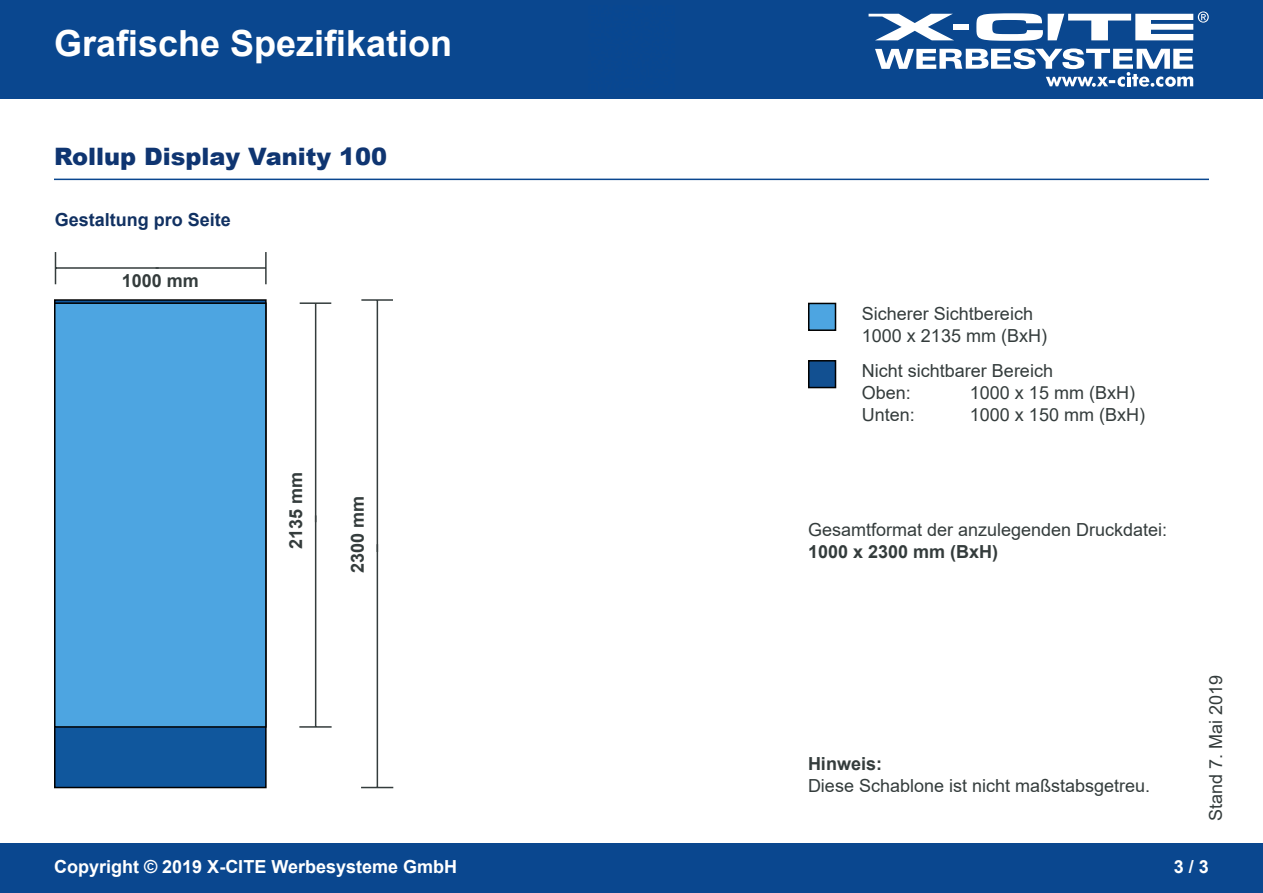
<style>
.page{position:relative;width:1263px;height:893px;background:#fff}
.page>*{position:absolute;margin:0;border:0;box-sizing:border-box;transform-origin:0 0}
.t1{font:700 36px "Arial";color:#fff}
.t2{font:900 24px "Arial";color:#0f3571}
.t3{font:18px/21.6px "Arial";color:#343c3c}
.t4{font:700 18px "Arial";color:#343c3c}
.t5{font:700 18px "Arial";color:#fff}
.t6{font:700 18px "Arial";color:#113162}
</style>
<div class="page">
<div style="left:0;top:0;width:1263px;height:98px;background:#0a478f"></div>
<div style="left:0;top:844px;width:1263px;height:49px;background:#0a478f"></div>
<svg style="left:868px;top:14px;width:85px;height:26px"></svg>
<div style="left:953px;top:24px;width:15px;height:6px;background:#fff"></div>
<svg style="left:875px;top:48px;width:318px;height:39px"></svg>
<svg style="left:976px;top:11px;width:233px;height:30px"></svg>
<hr style="left:54px;top:179px;width:1155px;height:1px;background:#0a478f">
<div style="left:809px;top:303px;width:26px;height:27px;background:#4da5e1"></div>
<div style="left:808px;top:303px;width:28px;height:28px;border:2px solid #000"></div>
<div style="left:809px;top:361px;width:26px;height:27px;background:#125091"></div>
<div style="left:808px;top:360px;width:28px;height:28px;border:2px solid #000"></div>
<div style="left:55px;top:300px;width:211px;height:487px;background:#10579d"></div>
<div style="left:55px;top:303px;width:211px;height:424px;background:#4da5e1"></div>
<div style="left:54px;top:302px;width:213px;height:426px;border:2px solid #000"></div>
<hr style="left:299px;top:726px;width:33px;height:2px;background:#343c3c">
<hr style="left:315px;top:515px;width:1px;height:211px;background:#343c3c">
<hr style="left:300px;top:302px;width:31px;height:2px;background:#343c3c">
<hr style="left:315px;top:304px;width:1px;height:218px;background:#343c3c">
<hr style="left:361px;top:787px;width:32px;height:1px;background:#343c3c">
<hr style="left:377px;top:544px;width:1px;height:243px;background:#343c3c">
<hr style="left:361px;top:299px;width:32px;height:2px;background:#343c3c">
<hr style="left:377px;top:300px;width:1px;height:252px;background:#343c3c">
<hr style="left:265px;top:252px;width:2px;height:32px;background:#343c3c">
<hr style="left:156px;top:267px;width:110px;height:2px;background:#343c3c">
<hr style="left:55px;top:252px;width:1px;height:32px;background:#343c3c">
<hr style="left:56px;top:267px;width:103px;height:2px;background:#343c3c">
<h1 class="t1" style="left:54px;top:18px;width:400px">Grafische Spezifikation</h1>
<h2 class="t2" style="left:54px;top:139px;width:335px">Rollup Display Vanity 100</h2>
<p class="t6" style="left:55px;top:207px;width:178px">Gestaltung pro Seite</p>
<p class="t4" style="left:122px;top:268px;width:79px">1000 mm</p>
<p class="t4" style="left:283px;top:549px;width:79px;rotate:-90deg">2135 mm</p>
<p class="t4" style="left:345px;top:573px;width:79px;rotate:-90deg">2300 mm</p>
<p class="t3" style="left:862px;top:303px;width:187px">Sicherer Sichtbereich<br>1000 x 2135 mm (BxH)</p>
<p class="t3" style="left:862px;top:360px;width:193px">Nicht sichtbarer Bereich<br>Oben:</p>
<p class="t3" style="left:970px;top:382px;width:167px">1000 x 15 mm (BxH)</p>
<p class="t3" style="left:862px;top:403px;width:55px">Unten:</p>
<p class="t3" style="left:970px;top:403px;width:177px">1000 x 150 mm (BxH)</p>
<p class="t3" style="left:808px;top:519px;width:361px">Gesamtformat der anzulegenden Druckdatei:</p>
<p class="t4" style="left:808px;top:539px;width:192px">1000 x 2300 mm (BxH)</p>
<p class="t4" style="left:808px;top:751px;width:76px">Hinweis:</p>
<p class="t3" style="left:808px;top:774px;width:344px">Diese Schablone ist nicht maßstabsgetreu.</p>
<p class="t3" style="left:1205px;top:821px;width:148px;rotate:-90deg">Stand 7. Mai 2019</p>
<p class="t5" style="left:54px;top:854px;width:405px">Copyright © 2019 X-CITE Werbesysteme GmbH</p>
<p class="t5" style="left:1174px;top:854px;width:37px">3 / 3</p>
</div>
